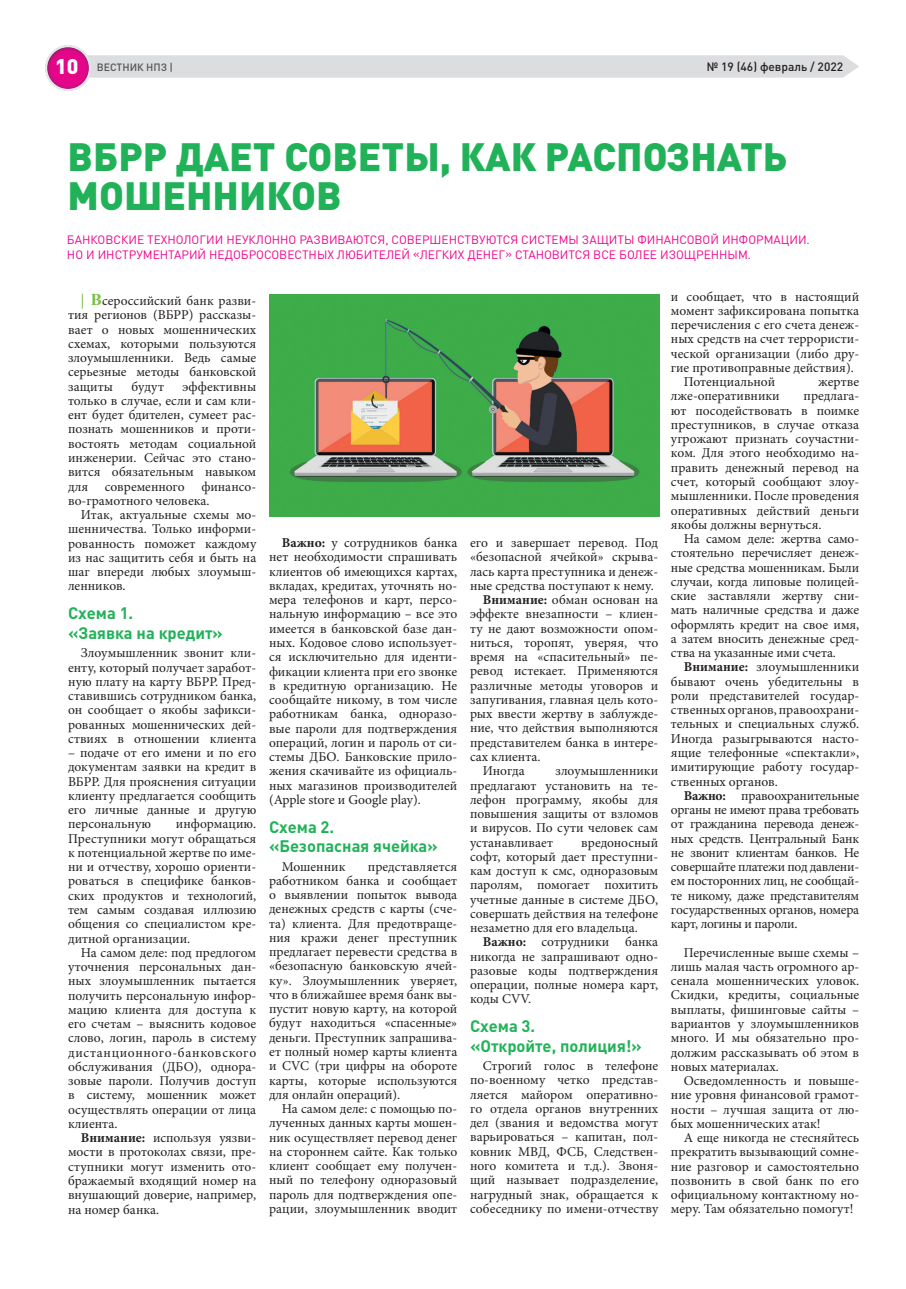
<style>
.page{position:relative;width:906px;height:1289px;background:#fff}
.page>*{position:absolute;margin:0;border:0;box-sizing:border-box;transform-origin:0 0}
.t1{font:900 39px/39px "DIN Pro";color:#21b259}
.t2{font:700 16.5px/19.2px "DIN Pro";color:#21b259}
.t3{font:13.5px/14.2px "Minion Pro";color:#231f20;text-align:justify}
.t4{font:12px/15px "DIN Pro";color:#ed028c}
.t5{font:500 12px "DIN Pro";color:#231f20}
.t6{font:500 10.5px "DIN Pro";color:#545557}
.s1{font-weight:900;font-size:21px;color:#fff}
.s2{font-family:"Times New Roman";font-weight:700;font-size:16.5px;color:#76c043}
.s3{font-weight:700}
</style>
<div class="page">
<svg style="left:45px;top:45px;width:814px;height:46px"></svg>
<img style="left:269px;top:295px;width:390px;height:221px">
<p class="t6" style="left:55px;top:60px;width:119px"><span class="s1">10</span> ВЕСТНИК НПЗ |</p>
<p class="t5" style="left:707px;top:58px;width:138px">№ 19 (46) февраль / 2022</p>
<h1 class="t1" style="left:68px;top:136px;width:721px">ВБРР ДАЕТ СОВЕТЫ, КАК РАСПОЗНАТЬ<br>МОШЕННИКОВ</h1>
<p class="t4" style="left:67px;top:232px;width:744px">БАНКОВСКИЕ ТЕХНОЛОГИИ НЕУКЛОННО РАЗВИВАЮТСЯ, СОВЕРШЕНСТВУЮТСЯ СИСТЕМЫ ЗАЩИТЫ ФИНАНСОВОЙ ИНФОРМАЦИИ.<br>НО И ИНСТРУМЕНТАРИЙ НЕДОБРОСОВЕСТНЫХ ЛЮБИТЕЛЕЙ «ЛЕГКИХ ДЕНЕГ» СТАНОВИТСЯ ВСЕ БОЛЕЕ ИЗОЩРЕННЫМ.</p>
<p class="t3" style="left:68px;top:294px;width:190px;text-indent:13px"><span class="s2">| В</span>сероссийский банк разви&shy;тия регионов (ВБРР) рассказы&shy;вает о новых мошеннических схемах, которыми пользуются злоумышленники. Ведь самые серьезные методы банковской защиты</p>
<p class="t3" style="left:131px;top:379px;width:34px">будут</p>
<p class="t3" style="left:68px;top:379px;width:190px;text-indent:114px">эффективны только в случае, если и сам кли&shy;ент будет бдителен, сумеет рас&shy;познать мошенников и проти&shy;востоять методам социальной инженерии. Сейчас это стано&shy;вится обязательным навыком для современного финансо&shy;во-грамотного человека.</p>
<p class="t3" style="left:68px;top:507px;width:190px;text-indent:13px">Итак, актуальные схемы мо&shy;шенничества. Только информи&shy;рованность поможет каждому из нас защитить себя и быть на шаг впереди любых злоумыш&shy;ленников.</p>
<p class="t2" style="left:68px;top:603px;width:156px">Схема 1.<br>«Заявка на кредит»</p>
<p class="t3" style="left:68px;top:646px;width:190px;text-indent:13px">Злоумышленник звонит кли&shy;енту, который получает заработ&shy;ную плату на карту ВБРР. Пред&shy;ставившись сотрудником банка, он сообщает о якобы зафикси&shy;рованных мошеннических дей&shy;ствиях в отношении клиента</p>
<p class="t3" style="left:68px;top:745px;width:190px">– подаче от его имени и по его документам заявки на кредит в ВБРР. Для прояснения ситуации клиенту предлагается сообщить его личные данные и другую персональную</p>
<p class="t3" style="left:68px;top:817px;width:190px;text-indent:108px">информацию.<br>Преступники могут обращаться к потенциальной жертве по име&shy;ни и отчеству, хорошо ориенти&shy;роваться в специфике банков&shy;ских продуктов и технологий, тем самым создавая иллюзию общения со специалистом кре&shy;дитной организации.</p>
<p class="t3" style="left:68px;top:945px;width:190px;text-indent:13px">На самом деле: под предлогом уточнения персональных дан&shy;ных злоумышленник пытается получить персональную инфор&shy;мацию клиента для доступа к его счетам – выяснить кодовое слово, логин, пароль в систему дистанционного-банковского обслуживания (ДБО), однора&shy;зовые пароли. Получив доступ в систему, мошенник может осуществлять операции от лица клиента.</p>
<p class="t3" style="left:68px;top:1130px;width:190px;text-indent:13px"><span class="s3">Внимание:</span> используя уязви&shy;мости в протоколах связи, пре&shy;ступники могут изменить ото&shy;бражаемый входящий номер на внушающий доверие, например, на номер банка.</p>
<p class="t3" style="left:269px;top:535px;width:190px;text-indent:13px"><span class="s3">Важно:</span> у сотрудников банка нет необходимости спрашивать клиентов об имеющихся картах, вкладах, кредитах, уточнять но&shy;мера телефонов и карт, персо&shy;нальную информацию – все это имеется в банковской базе дан&shy;ных. Кодовое слово использует&shy;ся исключительно для иденти&shy;фикации клиента при его звонке в кредитную организацию. Не сообщайте никому, в том числе работникам банка, одноразо&shy;вые пароли для подтверждения операций, логин и пароль от си&shy;стемы ДБО. Банковские прило&shy;жения скачивайте из официаль&shy;ных магазинов производителей (Apple store и Google play).</p>
<p class="t2" style="left:269px;top:816px;width:170px">Схема 2. «Безопасная ячейка»</p>
<p class="t3" style="left:282px;top:859px;width:65px">Мошенник</p>
<p class="t3" style="left:269px;top:859px;width:190px;text-indent:99px">представляется работником банка и сообщает о выявлении попыток вывода денежных средств с карты (сче&shy;та) клиента. Для предотвраще&shy;ния кражи денег преступник предлагает перевести средства в «безопасную банковскую ячей&shy;ку». Злоумышленник уверяет, что в ближайшее время банк вы&shy;пустит новую карту, на которой будут находиться «спасенные» деньги. Преступник запрашива&shy;ет полный номер карты клиента и CVC (три цифры на обороте карты, которые используются для онлайн операций).</p>
<p class="t3" style="left:269px;top:1101px;width:190px;text-indent:13px">На самом деле: с помощью по&shy;лученных данных карты мошен&shy;ник осуществляет перевод денег на стороннем сайте. Как только клиент сообщает ему получен&shy;ный по телефону одноразовый пароль для подтверждения опе&shy;рации, злоумышленник вводит</p>
<p class="t3" style="left:470px;top:535px;width:190px">его и завершает перевод. Под</p>
<p class="t3" style="left:470px;top:550px;width:190px">«безопасной ячейкой» скрыва-</p>
<p class="t3" style="left:470px;top:564px;width:190px">лась карта преступника и денеж-</p>
<p class="t3" style="left:470px;top:578px;width:185px">ные средства поступают к нему.</p>
<p class="t3" style="left:483px;top:592px;width:177px"><span class="s3">Внимание:</span> обман основан на</p>
<p class="t3" style="left:470px;top:607px;width:190px">эффекте внезапности – клиен-</p>
<p class="t3" style="left:470px;top:621px;width:190px">ту не дают возможности опом-</p>
<p class="t3" style="left:470px;top:635px;width:190px">ниться, торопят, уверяя, что</p>
<p class="t3" style="left:470px;top:649px;width:190px">время на «спасительный» пе-</p>
<p class="t3" style="left:470px;top:664px;width:190px">ревод истекает. Применяются</p>
<p class="t3" style="left:470px;top:678px;width:190px">различные методы уговоров и</p>
<p class="t3" style="left:470px;top:692px;width:190px">запугивания, главная цель кото-</p>
<p class="t3" style="left:470px;top:706px;width:190px">рых ввести жертву в заблужде-</p>
<p class="t3" style="left:470px;top:721px;width:190px">ние, что действия выполняются</p>
<p class="t3" style="left:470px;top:735px;width:190px">представителем банка в интере-</p>
<p class="t3" style="left:470px;top:749px;width:72px">сах клиента.</p>
<p class="t3" style="left:483px;top:763px;width:43px">Иногда</p>
<p class="t3" style="left:470px;top:763px;width:190px;text-indent:85px">злоумышленники предлагают установить на те&shy;лефон программу, якобы для повышения защиты от взломов и вирусов. По сути человек сам устанавливает</p>
<p class="t3" style="left:470px;top:835px;width:190px;text-indent:111px">вредоносный софт, который дает преступни&shy;кам доступ к смс, одноразовым паролям, помогает похитить учетные данные в системе ДБО, совершать действия на телефоне незаметно для его владельца.</p>
<p class="t3" style="left:470px;top:935px;width:190px;text-indent:13px"><span class="s3">Важно:</span> сотрудники банка никогда не запрашивают одно&shy;разовые коды подтверждения операции, полные номера карт, коды CVV.</p>
<p class="t2" style="left:470px;top:1016px;width:173px">Схема 3.<br>«Откройте, полиция!»</p>
<p class="t3" style="left:470px;top:1058px;width:190px;text-indent:13px">Строгий голос в телефоне по-военному четко представ&shy;ляется майором оперативно&shy;го отдела органов внутренних дел (звания и ведомства могут варьироваться – капитан, пол&shy;ковник МВД, ФСБ, Следствен&shy;ного комитета и т.д.). Звоня&shy;щий называет подразделение, нагрудный знак, обращается к собеседнику по имени-отчеству</p>
<p class="t3" style="left:671px;top:289px;width:190px">и сообщает, что в настоящий</p>
<p class="t3" style="left:671px;top:303px;width:190px">момент зафиксирована попытка</p>
<p class="t3" style="left:671px;top:318px;width:190px">перечисления с его счета денеж-</p>
<p class="t3" style="left:671px;top:332px;width:190px">ных средств на счет террористи-</p>
<p class="t3" style="left:671px;top:346px;width:190px">ческой организации (либо дру-</p>
<p class="t3" style="left:671px;top:360px;width:184px">гие противоправные действия).</p>
<p class="t3" style="left:684px;top:375px;width:93px">Потенциальной</p>
<p class="t3" style="left:818px;top:375px;width:42px">жертве</p>
<p class="t3" style="left:671px;top:389px;width:110px">лже-оперативники</p>
<p class="t3" style="left:671px;top:389px;width:190px;text-indent:133px">предлага&shy;ют посодействовать в поимке преступников, в случае отказа угрожают признать соучастни&shy;ком. Для этого необходимо на&shy;править денежный перевод на счет, который сообщают злоу&shy;мышленники. После проведения оперативных действий деньги якобы должны вернуться.</p>
<p class="t3" style="left:671px;top:531px;width:190px;text-indent:13px">На самом деле: жертва само&shy;стоятельно перечисляет денеж&shy;ные средства мошенникам. Были случаи, когда липовые полицей&shy;ские заставляли жертву сни&shy;мать наличные средства и даже оформлять кредит на свое имя, а затем вносить денежные сред&shy;ства на указанные ими счета.</p>
<p class="t3" style="left:671px;top:660px;width:190px;text-indent:13px"><span class="s3">Внимание:</span> злоумышленники бывают очень убедительны в роли представителей государ&shy;ственных органов, правоохрани&shy;тельных и специальных служб.<br>Иногда разыгрываются насто&shy;ящие телефонные «спектакли», имитирующие работу государ&shy;ственных органов.</p>
<p class="t3" style="left:671px;top:788px;width:190px;text-indent:13px"><span class="s3">Важно:</span> правоохранительные органы не имеют права требовать от гражданина перевода денеж&shy;ных средств. Центральный Банк не звонит клиентам банков. Не совершайте платежи под давлени&shy;ем посторонних лиц, не сообщай&shy;те никому, даже представителям государственных органов, номера карт, логины и пароли.</p>
<p class="t3" style="left:671px;top:945px;width:190px;text-indent:13px">Перечисленные выше схемы – лишь малая часть огромного ар&shy;сенала мошеннических уловок.<br>Скидки, кредиты, социальные выплаты, фишинговые сайты – вариантов у злоумышленников много. И мы обязательно про&shy;должим рассказывать об этом в новых материалах.</p>
<p class="t3" style="left:671px;top:1073px;width:190px;text-indent:13px">Осведомленность и повыше&shy;ние уровня финансовой грамот&shy;ности – лучшая защита от лю&shy;бых мошеннических атак!</p>
<p class="t3" style="left:671px;top:1130px;width:190px;text-indent:13px">А еще никогда не стесняйтесь прекратить вызывающий сомне&shy;ние разговор и самостоятельно позвонить в свой банк по его официальному контактному но&shy;меру. Там обязательно помогут!</p>
</div>
